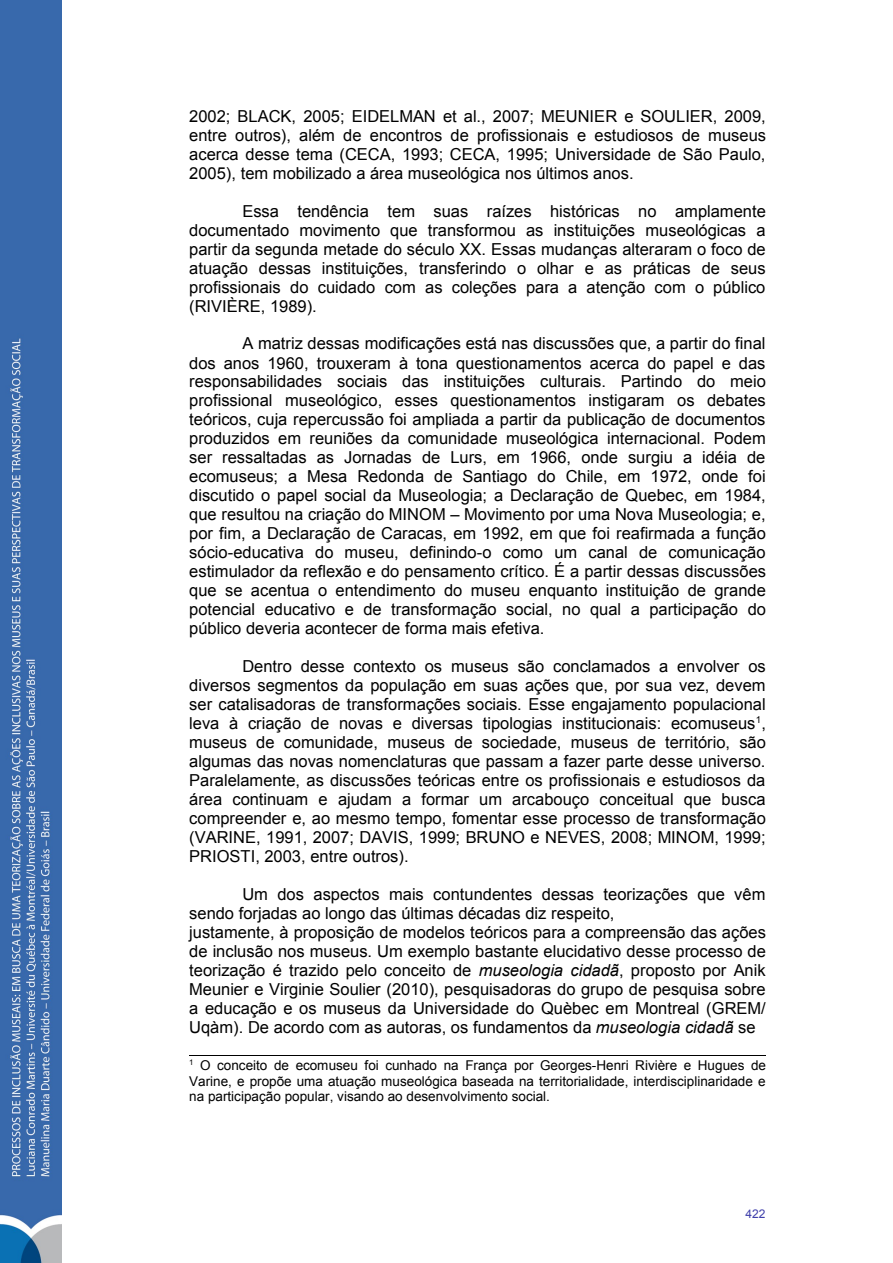
<style>
.page{position:relative;width:893px;height:1263px;background:#fff}
.page>*{position:absolute;margin:0;border:0;box-sizing:border-box;transform-origin:0 0}
.t1{font:16.5px/19px "Arial";color:#000;text-align:justify}
.t2{font:13.5px/15.6px "Arial";color:#000;text-align:justify}
.t3{font:12px "Arial";color:#4040ab}
.s1{font-style:italic}
</style>
<div class="page">
<img style="left:0;top:0;width:62px;height:1263px">
<hr style="left:189px;top:1055px;width:576px;height:1px;background:#000">
<p class="t1" style="left:189px;top:107px;width:578px">2002; BLACK, 2005; EIDELMAN et al., 2007; MEUNIER e SOULIER, 2009, entre outros), além de encontros de profissionais e estudiosos de museus acerca desse tema (CECA, 1993; CECA, 1995; Universidade de São Paulo, 2005), tem mobilizado a área museológica nos últimos anos.</p>
<p class="t1" style="left:189px;top:202px;width:578px;text-indent:53px">Essa tendência tem suas raízes históricas no amplamente documentado movimento que transformou as instituições museológicas a partir da segunda metade do século XX. Essas mudanças alteraram o foco de atuação dessas instituições, transferindo o olhar e as práticas de seus profissionais do cuidado com as coleções para a atenção com o público (RIVIÈRE, 1989).</p>
<p class="t1" style="left:189px;top:334px;width:578px;text-indent:53px">A matriz dessas modificações está nas discussões que, a partir do final dos anos 1960, trouxeram à tona questionamentos acerca do papel e das responsabilidades sociais das instituições culturais. Partindo do meio profissional museológico, esses questionamentos instigaram os debates teóricos, cuja repercussão foi ampliada a partir da publicação de documentos produzidos em reuniões da comunidade museológica internacional. Podem ser ressaltadas as Jornadas de Lurs, em 1966, onde surgiu a idéia de ecomuseus; a Mesa Redonda de Santiago do Chile, em 1972, onde foi discutido o papel social da Museologia; a Declaração de Quebec, em 1984, que resultou na criação do MINOM – Movimento por uma Nova Museologia; e, por fim, a Declaração de Caracas, em 1992, em que foi reafirmada a função sócio-educativa do museu, definindo-o como um canal de comunicação estimulador da reflexão e do pensamento crítico. É a partir dessas discussões que se acentua o entendimento do museu enquanto instituição de grande potencial educativo e de transformação social, no qual a participação do público deveria acontecer de forma mais efetiva.</p>
<p class="t1" style="left:189px;top:657px;width:578px;text-indent:53px">Dentro desse contexto os museus são conclamados a envolver os diversos segmentos da população em suas ações que, por sua vez, devem ser catalisadoras de transformações sociais. Esse engajamento populacional leva à criação de novas e diversas tipologias institucionais: ecomuseus<sup>1</sup>, museus de comunidade, museus de sociedade, museus de território, são algumas das novas nomenclaturas que passam a fazer parte desse universo.<br>Paralelamente, as discussões teóricas entre os profissionais e estudiosos da área continuam e ajudam a formar um arcabouço conceitual que busca compreender e, ao mesmo tempo, fomentar esse processo de transformação (VARINE, 1991, 2007; DAVIS, 1999; BRUNO e NEVES, 2008; MINOM, 1999; PRIOSTI, 2003, entre outros).</p>
<p class="t1" style="left:189px;top:885px;width:578px;text-align:left;text-indent:53px">Um dos aspectos mais contundentes dessas teorizações que vêm sendo forjadas ao longo das últimas décadas diz respeito,<br>justamente, à proposição de modelos teóricos para a compreensão das ações de inclusão nos museus. Um exemplo bastante elucidativo desse processo de teorização é trazido pelo conceito de <span class="s1">museologia cidadã</span>, proposto por Anik Meunier e Virginie Soulier (2010), pesquisadoras do grupo de pesquisa sobre a educação e os museus da Universidade do Quèbec em Montreal (GREM/ Uqàm). De acordo com as autoras, os fundamentos da <span class="s1">museologia cidadã</span> se</p>
<p class="t2" style="left:189px;top:1058px;width:578px"><sup>1</sup> O conceito de ecomuseu foi cunhado na França por Georges-Henri Rivière e Hugues de Varine, e propõe uma atuação museológica baseada na territorialidade, interdisciplinaridade e na participação popular, visando ao desenvolvimento social.</p>
<p class="t3" style="left:745px;top:1206px;width:22px">422</p>
</div>
